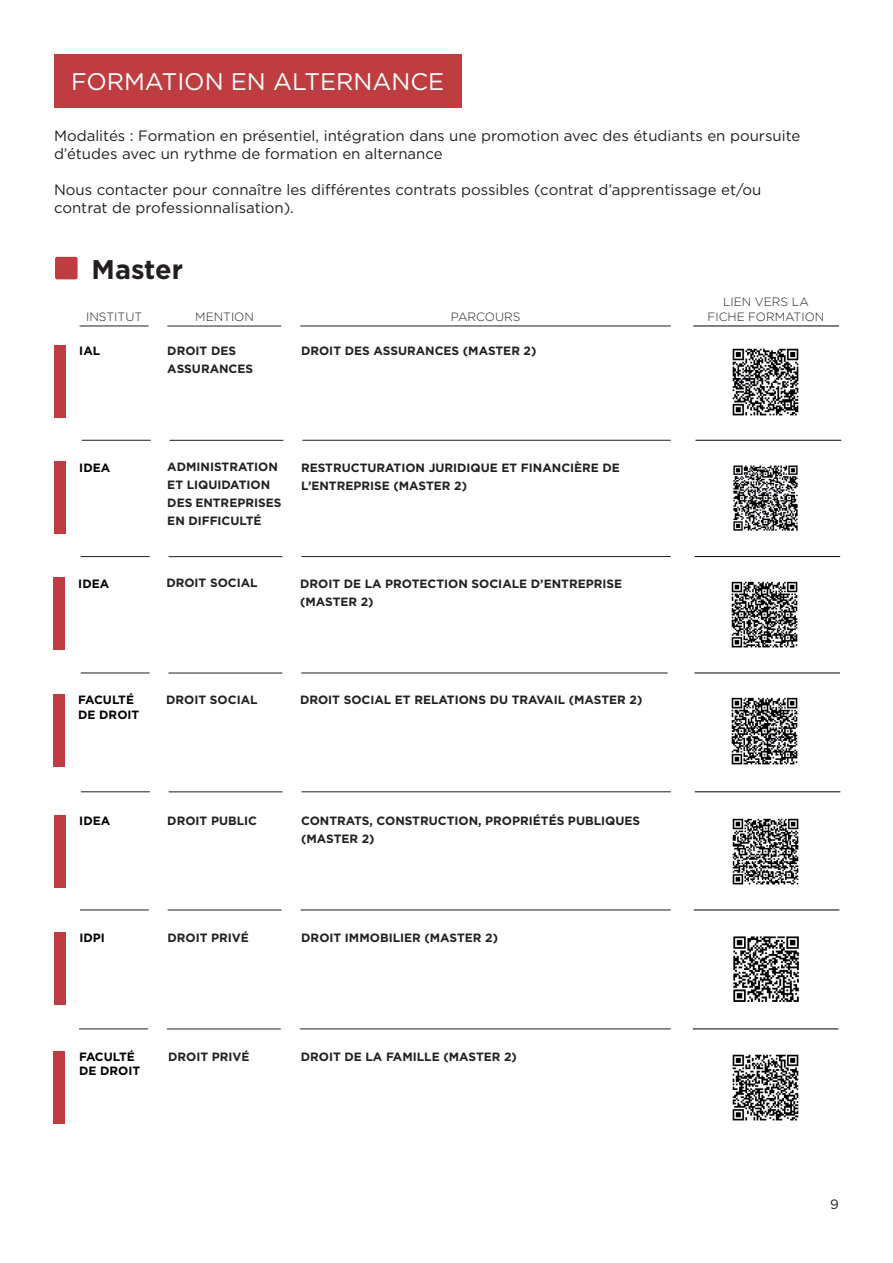
<style>
.page{position:relative;width:893px;height:1263px;background:#fff}
.page>*{position:absolute;margin:0;border:0;box-sizing:border-box;transform-origin:0 0}
.t1{font:700 27px "Gotham";color:#231f20}
.t2{font:24px "Gotham";color:#fff}
.t3{font:15px/18px "Gotham";color:#231f20}
.t4{font:13.5px "Gotham";color:#231f20}
.t5{font:700 12px/18px "Gotham";color:#231f20}
.t6{font:300 12px/14.4px "Gotham";color:#231f20;text-align:center}
.t7{font:700 12px/14.4px "Gotham";color:#000}
</style>
<div class="page">
<div style="left:54px;top:54px;width:407px;height:53px;background:#bf3d40"></div>
<div style="left:55px;top:257px;width:23px;height:22px;background:#bf3d40;border-radius:2px"></div>
<hr style="left:300px;top:326px;width:371px;height:1px;background:#231f20">
<hr style="left:80px;top:326px;width:69px;height:1px;background:#231f20">
<hr style="left:693px;top:326px;width:146px;height:1px;background:#0b0002">
<img style="left:732px;top:348px;width:67px;height:68px">
<div style="left:54px;top:345px;width:11px;height:72px;background:#bf3d40"></div>
<hr style="left:167px;top:326px;width:114px;height:1px;background:#231f20">
<hr style="left:302px;top:440px;width:369px;height:1px;background:#231f20">
<hr style="left:82px;top:440px;width:69px;height:1px;background:#231f20">
<hr style="left:695px;top:440px;width:146px;height:1px;background:#0b0002">
<hr style="left:169px;top:440px;width:114px;height:1px;background:#231f20">
<img style="left:733px;top:465px;width:65px;height:66px">
<div style="left:54px;top:461px;width:11px;height:73px;background:#bf3d40"></div>
<hr style="left:301px;top:556px;width:370px;height:1px;background:#231f20">
<hr style="left:81px;top:556px;width:69px;height:1px;background:#231f20">
<hr style="left:694px;top:556px;width:146px;height:1px;background:#0b0002">
<hr style="left:169px;top:556px;width:113px;height:1px;background:#231f20">
<img style="left:731px;top:581px;width:67px;height:67px">
<div style="left:53px;top:578px;width:11px;height:72px;background:#bf3d40"></div>
<hr style="left:301px;top:673px;width:367px;height:1px;background:#231f20">
<hr style="left:81px;top:673px;width:69px;height:1px;background:#231f20">
<hr style="left:694px;top:673px;width:146px;height:1px;background:#0b0002">
<hr style="left:168px;top:673px;width:114px;height:1px;background:#231f20">
<img style="left:731px;top:697px;width:67px;height:68px">
<div style="left:53px;top:694px;width:11px;height:72px;background:#bf3d40"></div>
<hr style="left:302px;top:791px;width:369px;height:1px;background:#231f20">
<hr style="left:81px;top:791px;width:69px;height:1px;background:#231f20">
<hr style="left:695px;top:791px;width:145px;height:1px;background:#0b0002">
<hr style="left:169px;top:791px;width:114px;height:1px;background:#231f20">
<img style="left:732px;top:818px;width:67px;height:67px">
<div style="left:54px;top:815px;width:11px;height:72px;background:#bf3d40"></div>
<hr style="left:301px;top:909px;width:370px;height:1px;background:#231f20">
<hr style="left:80px;top:909px;width:69px;height:1px;background:#231f20">
<hr style="left:694px;top:909px;width:145px;height:1px;background:#0b0002">
<hr style="left:168px;top:910px;width:114px;height:1px;background:#231f20">
<img style="left:733px;top:936px;width:66px;height:66px">
<div style="left:54px;top:932px;width:11px;height:72px;background:#bf3d40"></div>
<hr style="left:300px;top:1028px;width:371px;height:1px;background:#231f20">
<hr style="left:79px;top:1028px;width:69px;height:1px;background:#231f20">
<hr style="left:693px;top:1028px;width:145px;height:1px;background:#0b0002">
<hr style="left:167px;top:1028px;width:114px;height:1px;background:#231f20">
<img style="left:732px;top:1054px;width:67px;height:67px">
<div style="left:54px;top:1051px;width:11px;height:72px;background:#bf3d40"></div>
<h2 class="t2" style="left:71px;top:66px;width:375px">FORMATION EN ALTERNANCE</h2>
<p class="t3" style="left:54px;top:126px;width:748px">Modalités : Formation en présentiel, intégration dans une promotion avec des étudiants en poursuite d’études avec un rythme de formation en alternance</p>
<p class="t3" style="left:54px;top:180px;width:709px">Nous contacter pour connaître les différentes contrats possibles (contrat d’apprentissage et/ou contrat de professionnalisation).</p>
<h1 class="t1" style="left:92px;top:252px;width:93px">Master</h1>
<p class="t6" style="left:86px;top:309px;width:58px">INSTITUT</p>
<p class="t6" style="left:451px;top:309px;width:71px">PARCOURS</p>
<p class="t6" style="left:195px;top:309px;width:60px">MENTION</p>
<p class="t5" style="left:167px;top:341px;width:87px">DROIT DES<br>ASSURANCES</p>
<p class="t7" style="left:79px;top:344px;width:22px">IAL</p>
<p class="t5" style="left:301px;top:342px;width:237px">DROIT DES ASSURANCES (MASTER 2)</p>
<p class="t7" style="left:79px;top:460px;width:32px">IDEA</p>
<p class="t5" style="left:301px;top:458px;width:320px">RESTRUCTURATION JURIDIQUE ET FINANCIÈRE DE<br>L’ENTREPRISE (MASTER 2)</p>
<p class="t5" style="left:167px;top:458px;width:116px">ADMINISTRATION<br>ET LIQUIDATION<br>DES ENTREPRISES<br>EN DIFFICULTÉ</p>
<p class="t5" style="left:166px;top:574px;width:93px">DROIT SOCIAL</p>
<p class="t7" style="left:78px;top:576px;width:32px">IDEA</p>
<p class="t5" style="left:300px;top:574px;width:324px">DROIT DE LA PROTECTION SOCIALE D’ENTREPRISE (MASTER 2)</p>
<p class="t7" style="left:78px;top:693px;width:63px">FACULTÉ<br>DE DROIT</p>
<p class="t5" style="left:166px;top:690px;width:93px">DROIT SOCIAL</p>
<p class="t5" style="left:300px;top:691px;width:344px">DROIT SOCIAL ET RELATIONS DU TRAVAIL (MASTER 2)</p>
<p class="t7" style="left:79px;top:813px;width:32px">IDEA</p>
<p class="t5" style="left:301px;top:811px;width:341px">CONTRATS, CONSTRUCTION, PROPRIÉTÉS PUBLIQUES (MASTER 2)</p>
<p class="t5" style="left:167px;top:811px;width:91px">DROIT PUBLIC</p>
<p class="t7" style="left:80px;top:931px;width:27px">IDPI</p>
<p class="t5" style="left:168px;top:928px;width:83px">DROIT PRIVÉ</p>
<p class="t5" style="left:301px;top:929px;width:198px">DROIT IMMOBILIER (MASTER 2)</p>
<p class="t7" style="left:79px;top:1049px;width:63px">FACULTÉ<br>DE DROIT</p>
<p class="t5" style="left:168px;top:1047px;width:83px">DROIT PRIVÉ</p>
<p class="t5" style="left:301px;top:1048px;width:218px">DROIT DE LA FAMILLE (MASTER 2)</p>
<p class="t6" style="left:707px;top:294px;width:118px">LIEN VERS LA<br>FICHE FORMATION</p>
<p class="t4" style="left:830px;top:1195px;width:10px">9</p>
</div>
